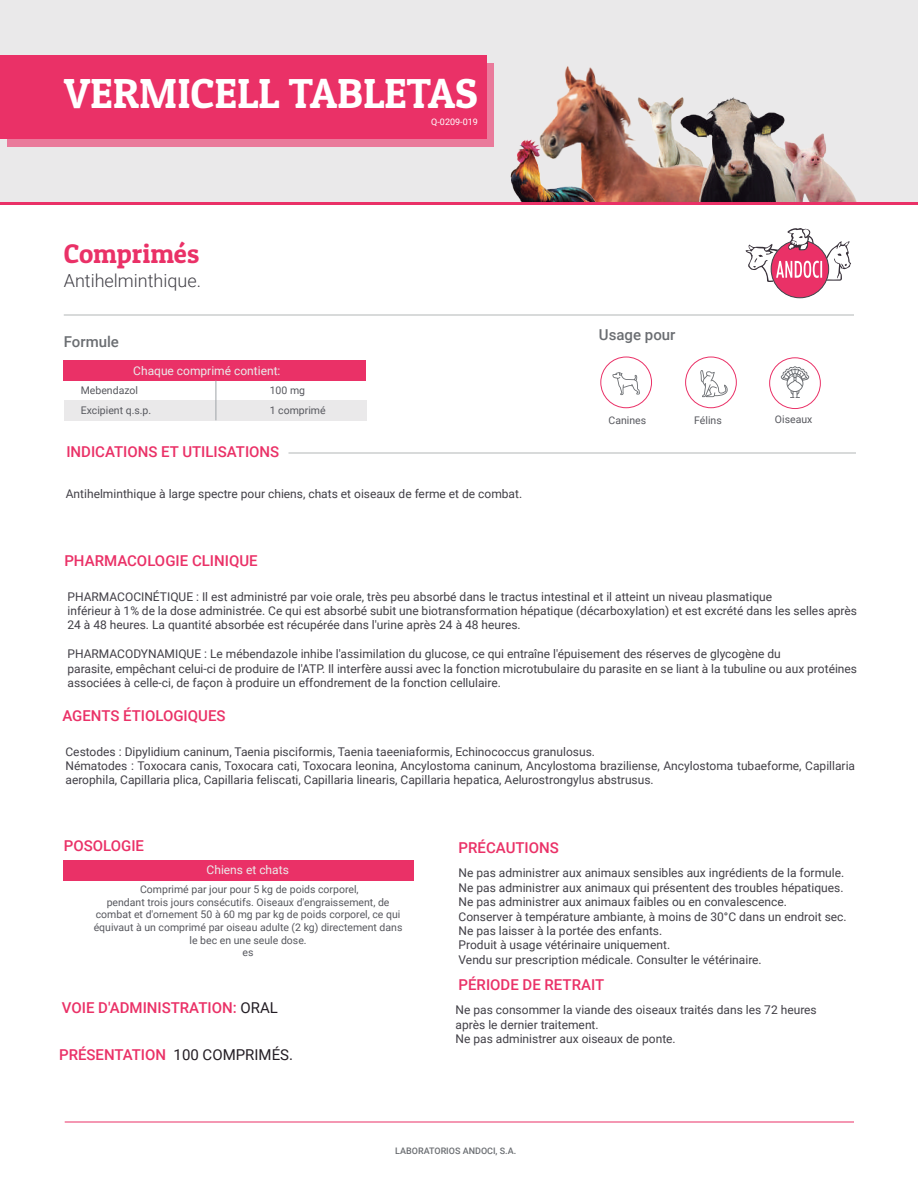
<style>
.page{position:relative;width:918px;height:1188px;background:#fff}
.page>*{position:absolute;margin:0;border:0;box-sizing:border-box;transform-origin:0 0}
.t1{font:42px "Patua One";color:#fff}
.t2{font:27px "Patua One";color:#ea3167}
.t3{font:300 18px "Roboto";color:#413f46}
.t4{font:500 15px "Roboto";color:#ea3167}
.t5{font:15px "Roboto";color:#231d24}
.t6{font:500 15px "Roboto";color:#6b6e72}
.t7{font:12px/14.4px "Roboto";color:#413f46}
.t8{font:12px "Roboto";color:#ebebeb}
.t9{font:10.5px/12.6px "Roboto";color:#57585e;text-align:center}
.t10{font:500 9px "Roboto";color:#6b6e72}
.t11{font:9px "Roboto";color:#fff}
.s1{font-weight:400;color:#231d24}
.s2{font-weight:500;color:#ea3167}
</style>
<div class="page">
<div style="left:0;top:0;width:918px;height:202px;background:#eae9ea"></div>
<img style="left:543px;top:66px;width:124px;height:136px">
<img style="left:667px;top:97px;width:118px;height:105px">
<img style="left:510px;top:133px;width:87px;height:69px">
<img style="left:778px;top:130px;width:79px;height:72px">
<div style="left:7px;top:63px;width:487px;height:84px;background:#ea7a9b"></div>
<div style="left:0;top:55px;width:487px;height:84px;background:#ea3167"></div>
<hr style="left:0;top:202px;width:918px;height:3px;background:#ea3167">
<div style="left:771px;top:240px;width:58px;height:58px;background:#ea3167;border-radius:50%"></div>
<svg style="left:745px;top:228px;width:106px;height:54px"></svg>
<div style="left:64px;top:860px;width:350px;height:21px;background:#ea3167"></div>
<hr style="left:64px;top:315px;width:790px;height:1px;background:#b2b6b7">
<hr style="left:288px;top:453px;width:568px;height:1px;background:#b2b6b7">
<hr style="left:65px;top:1122px;width:789px;height:1px;background:#ea3167">
<div style="left:64px;top:360px;width:302px;height:21px;background:#ea3167"></div>
<div style="left:65px;top:400px;width:302px;height:20px;background:#eae9ea"></div>
<hr style="left:216px;top:381px;width:1px;height:39px;background:#9ea4a7">
<div style="left:769px;top:357px;width:52px;height:52px;border:1px solid #ea3167;border-radius:50%"></div>
<div style="left:600px;top:357px;width:52px;height:51px;border:1px solid #ea3167;border-radius:50%"></div>
<div style="left:685px;top:357px;width:52px;height:51px;border:1px solid #ea3167;border-radius:50%"></div>
<svg style="left:612px;top:372px;width:28px;height:23px"></svg>
<svg style="left:700px;top:370px;width:28px;height:27px"></svg>
<svg style="left:781px;top:366px;width:28px;height:32px"></svg>
<h1 class="t1" style="left:64px;top:67px;width:416px">VERMICELL TABLETAS</h1>
<p class="t11" style="left:431px;top:115px;width:48px">Q-0209-019</p>
<h2 class="t2" style="left:64px;top:237px;width:137px">Comprimés</h2>
<h3 class="t3" style="left:64px;top:268px;width:139px">Antihelminthique.</h3>
<p class="t6" style="left:64px;top:331px;width:57px">Formule</p>
<p class="t8" style="left:133px;top:363px;width:149px">Chaque comprimé contient:</p>
<p class="t9" style="left:81px;top:384px;width:59px">Mebendazol</p>
<p class="t9" style="left:270px;top:384px;width:37px">100 mg</p>
<p class="t9" style="left:81px;top:403px;width:72px">Excipient q.s.p.</p>
<p class="t9" style="left:270px;top:403px;width:57px">1 comprimé</p>
<p class="t4" style="left:66px;top:441px;width:214px">INDICATIONS ET UTILISATIONS</p>
<p class="t7" style="left:66px;top:487px;width:458px">Antihelminthique à large spectre pour chiens, chats et oiseaux de ferme et de combat.</p>
<p class="t4" style="left:64px;top:550px;width:195px">PHARMACOLOGIE CLINIQUE</p>
<p class="t6" style="left:599px;top:325px;width:78px">Usage pour</p>
<p class="t9" style="left:609px;top:414px;width:39px">Canines</p>
<p class="t9" style="left:694px;top:414px;width:29px">Félins</p>
<p class="t9" style="left:775px;top:413px;width:39px">Oiseaux</p>
<p class="t7" style="left:68px;top:589px;width:791px">PHARMACOCINÉTIQUE : Il est administré par voie orale, très peu absorbé dans le tractus intestinal et il atteint un niveau plasmatique<br>inférieur à 1% de la dose administrée. Ce qui est absorbé subit une biotransformation hépatique (décarboxylation) et est excrété dans les selles après<br>24 à 48 heures. La quantité absorbée est récupérée dans l'urine après 24 à 48 heures.</p>
<p class="t7" style="left:68px;top:646px;width:791px">PHARMACODYNAMIQUE : Le mébendazole inhibe l'assimilation du glucose, ce qui entraîne l'épuisement des réserves de glycogène du<br>parasite, empêchant celui-ci de produire de l'ATP. Il interfère aussi avec la fonction microtubulaire du parasite en se liant à la tubuline ou aux protéines associées à celle-ci, de façon à produire un effondrement de la fonction cellulaire.</p>
<p class="t4" style="left:62px;top:705px;width:165px">AGENTS ÉTIOLOGIQUES</p>
<p class="t7" style="left:66px;top:744px;width:791px">Cestodes : Dipylidium caninum, Taenia pisciformis, Taenia taeeniaformis, Echinococcus granulosus.<br>Nématodes : Toxocara canis, Toxocara cati, Toxocara leonina, Ancylostoma caninum, Ancylostoma braziliense, Ancylostoma tubaeforme, Capillaria aerophila, Capillaria plica, Capillaria feliscati, Capillaria linearis, Capillaria hepatica, Aelurostrongylus abstrusus.</p>
<p class="t4" style="left:64px;top:835px;width:82px">POSOLOGIE</p>
<p class="t4" style="left:459px;top:837px;width:102px">PRÉCAUTIONS</p>
<p class="t8" style="left:207px;top:861px;width:84px">Chiens et chats</p>
<p class="t9" style="left:94px;top:883px;width:310px">Comprimé par jour pour 5 kg de poids corporel,<br>pendant trois jours consécutifs. Oiseaux d'engraissement, de combat et d'ornement 50 à 60 mg par kg de poids corporel, ce qui équivaut à un comprimé par oiseau adulte (2 kg) directement dans le bec en une seule dose.<br>es</p>
<p class="t7" style="left:459px;top:865px;width:390px">Ne pas administrer aux animaux sensibles aux ingrédients de la formule.<br>Ne pas administrer aux animaux qui présentent des troubles hépatiques.<br>Ne pas administrer aux animaux faibles ou en convalescence.<br>Conserver à température ambiante, à moins de 30°C dans un endroit sec.<br>Ne pas laisser à la portée des enfants.<br>Produit à usage vétérinaire uniquement.<br>Vendu sur prescription médicale. Consulter le vétérinaire.</p>
<p class="t4" style="left:459px;top:974px;width:147px">PÉRIODE DE RETRAIT</p>
<p class="t4" style="left:62px;top:997px;width:217px">VOIE D'ADMINISTRATION: <span class="s1">ORAL</span></p>
<p class="t5" style="left:59px;top:1044px;width:235px"><span class="s2">PRÉSENTATION</span> 100 COMPRIMÉS.</p>
<p class="t7" style="left:456px;top:1002px;width:363px">Ne pas consommer la viande des oiseaux traités dans les 72 heures après le dernier traitement.<br>Ne pas administrer aux oiseaux de ponte.</p>
<p class="t10" style="left:395px;top:1144px;width:123px">LABORATORIOS ANDOCI, S.A.</p>
</div>
